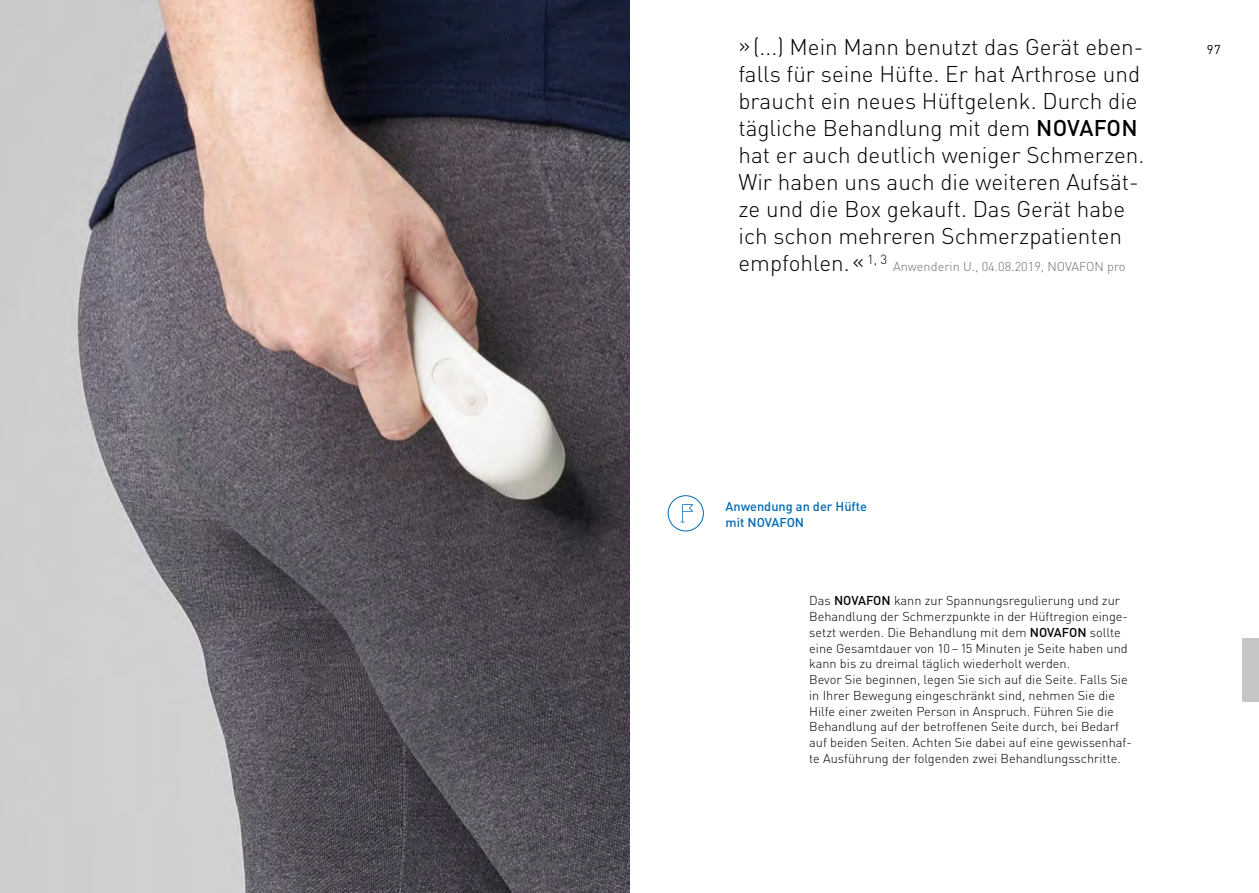
<style>
.page{position:relative;width:1259px;height:893px;background:#fff}
.page>*{position:absolute;margin:0;border:0;box-sizing:border-box;transform-origin:0 0}
.t1{font:300 22.5px/27px "DIN Pro";color:#000}
.t2{font:300 12.75px/15.8px "DIN Pro";color:#000}
.t3{font:300 12.75px "DIN Pro";color:#6f6f6e}
.t4{font:500 12.75px/15.8px "DIN Pro";color:#0069b4}
.t5{font:12.75px "DIN Pro";color:#000}
.s1{font-weight:500}
</style>
<div class="page">
<div style="left:1242px;top:638px;width:17px;height:64px;background:#c5c6c6"></div>
<img style="left:0;top:0;width:629px;height:893px">
<div style="left:668px;top:495px;width:36px;height:36px;border:1px solid #0069b4;border-radius:50%"></div>
<svg style="left:680px;top:504px;width:13px;height:18px"></svg>
<p class="t1" style="left:738px;top:32px;width:407px">»(...) Mein Mann benutzt das Gerät eben&shy;falls für seine Hüfte. Er hat Arthrose und braucht ein neues Hüftgelenk. Durch die tägliche Behandlung mit dem <span class="s1">NOVAFON </span>hat er auch deutlich weniger Schmerzen.<br>Wir haben uns auch die weiteren Aufsät&shy;ze und die Box gekauft. Das Gerät habe ich schon mehreren Schmerzpatienten empfohlen.« <sup>1,</sup> <sup>3</sup></p>
<p class="t3" style="left:893px;top:257px;width:234px">Anwenderin U., 04.08.2019, NOVAFON pro</p>
<p class="t5" style="left:1206px;top:40px;width:15px">97</p>
<p class="t4" style="left:725px;top:497px;width:143px">Anwendung an der Hüfte mit NOVAFON</p>
<p class="t2" style="left:809px;top:592px;width:324px">Das <span class="s1">NOVAFON</span> kann zur Spannungsregulierung und zur Behandlung der Schmerzpunkte in der Hüftregion einge&shy;setzt werden. Die Behandlung mit dem <span class="s1">NOVAFON</span> sollte eine Gesamtdauer von 10–15 Minuten je Seite haben und kann bis zu dreimal täglich wiederholt werden.<br>Bevor Sie beginnen, legen Sie sich auf die Seite. Falls Sie in Ihrer Bewegung eingeschränkt sind, nehmen Sie die Hilfe einer zweiten Person in Anspruch. Führen Sie die Behandlung auf der betroffenen Seite durch, bei Bedarf auf beiden Seiten. Achten Sie dabei auf eine gewissenhaf&shy;te Ausführung der folgenden zwei Behandlungsschritte.</p>
</div>
